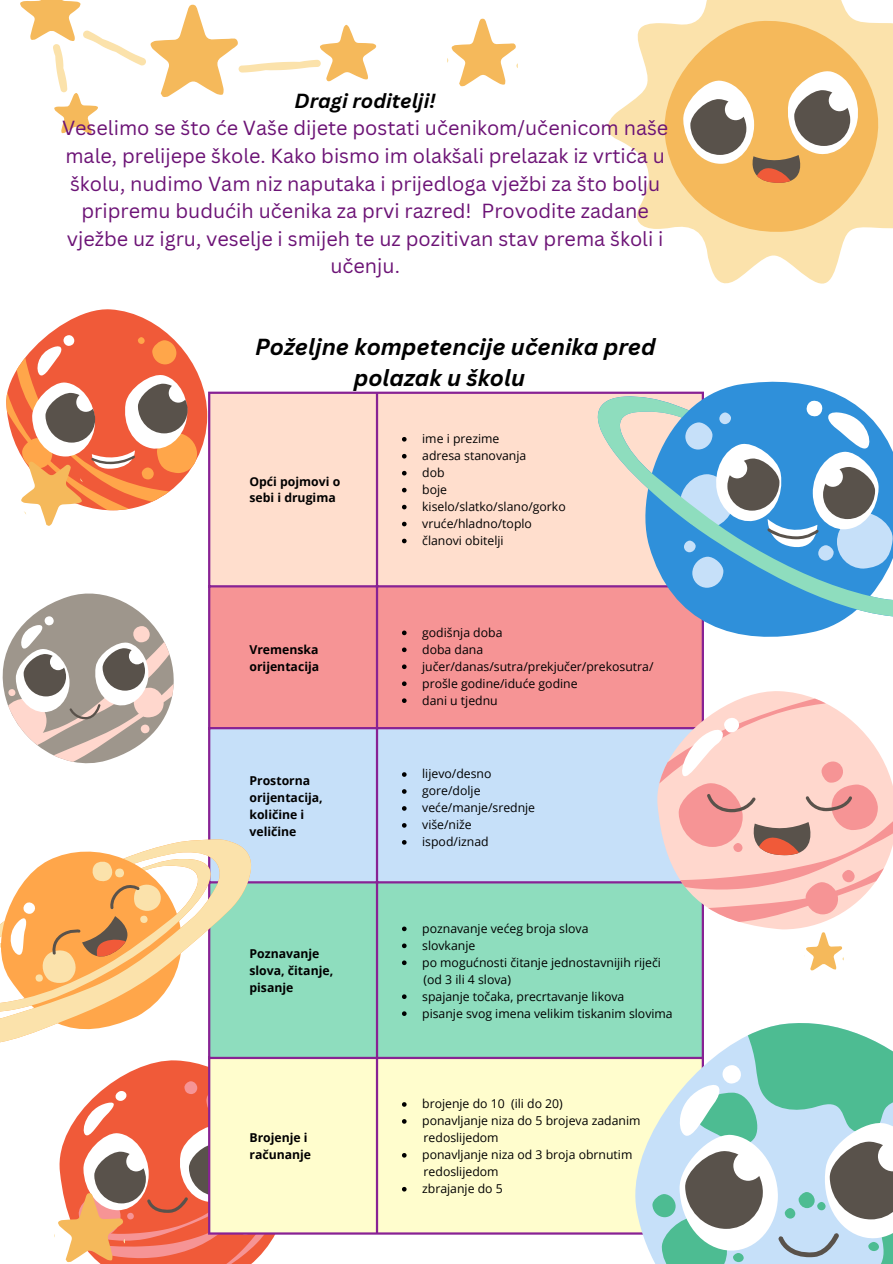
<style>
.page{position:relative;width:893px;height:1264px;background:#fff}
.page>*{position:absolute;margin:0;border:0;box-sizing:border-box;transform-origin:0 0}
.t1{font:italic 700 22.65px/31.5px "Canva Sans";color:#000}
.t2{font:19.8px/27.6px "Canva Sans";color:#6c1376;text-align:center}
.t3{font:italic 700 19.8px "Canva Sans";color:#000}
.t4{font:12.3px "Open Sans";color:#000}
.t5{font:700 12.3px "Open Sans";color:#000}
</style>
<div class="page">
<svg style="left:20px;top:0;width:357px;height:134px"></svg>
<svg style="left:53px;top:30px;width:268px;height:62px"></svg>
<svg style="left:607px;top:0;width:285px;height:284px"></svg>
<svg style="left:658px;top:17px;width:225px;height:219px;background:#f8ce85"></svg>
<svg style="left:682px;top:68px;width:179px;height:115px"></svg>
<svg style="left:2px;top:593px;width:172px;height:157px"></svg>
<svg style="left:804px;top:932px;width:39px;height:39px"></svg>
<svg style="left:54px;top:1134px;width:235px;height:129px"></svg>
<svg style="left:6px;top:309px;width:201px;height:217px"></svg>
<svg style="left:447px;top:18px;width:70px;height:69px"></svg>
<div style="left:210px;top:394px;width:381px;height:191px;background:#ffdecd"></div>
<div style="left:210px;top:587px;width:491px;height:140px;background:#f69495"></div>
<div style="left:210px;top:729px;width:447px;height:152px;background:#c6e0f9"></div>
<div style="left:282px;top:883px;width:419px;height:173px;background:#8eddbe"></div>
<div style="left:210px;top:1059px;width:415px;height:173px;background:#fffdcd"></div>
<svg style="left:402px;top:437px;width:4px;height:4px"></svg>
<svg style="left:402px;top:454px;width:4px;height:4px"></svg>
<svg style="left:402px;top:471px;width:4px;height:4px"></svg>
<svg style="left:402px;top:488px;width:4px;height:4px"></svg>
<svg style="left:402px;top:505px;width:4px;height:4px"></svg>
<svg style="left:402px;top:521px;width:4px;height:5px"></svg>
<svg style="left:402px;top:538px;width:4px;height:5px"></svg>
<svg style="left:402px;top:630px;width:4px;height:5px"></svg>
<svg style="left:402px;top:647px;width:4px;height:5px"></svg>
<svg style="left:402px;top:664px;width:4px;height:5px"></svg>
<svg style="left:402px;top:681px;width:4px;height:5px"></svg>
<svg style="left:402px;top:698px;width:4px;height:5px"></svg>
<svg style="left:402px;top:772px;width:4px;height:4px"></svg>
<svg style="left:402px;top:789px;width:4px;height:4px"></svg>
<svg style="left:402px;top:806px;width:4px;height:4px"></svg>
<svg style="left:402px;top:823px;width:4px;height:4px"></svg>
<svg style="left:402px;top:840px;width:4px;height:4px"></svg>
<svg style="left:402px;top:926px;width:4px;height:5px"></svg>
<svg style="left:402px;top:943px;width:4px;height:5px"></svg>
<svg style="left:402px;top:960px;width:4px;height:5px"></svg>
<svg style="left:402px;top:994px;width:4px;height:5px"></svg>
<svg style="left:402px;top:1011px;width:4px;height:4px"></svg>
<svg style="left:402px;top:1102px;width:4px;height:4px"></svg>
<svg style="left:402px;top:1119px;width:4px;height:4px"></svg>
<svg style="left:402px;top:1152px;width:4px;height:5px"></svg>
<svg style="left:402px;top:1186px;width:4px;height:5px"></svg>
<hr style="left:208px;top:394px;width:2px;height:838px;background:#882294">
<hr style="left:376px;top:394px;width:2px;height:838px;background:#882294">
<hr style="left:701px;top:394px;width:3px;height:838px;background:#882294">
<hr style="left:208px;top:391px;width:496px;height:3px;background:#882294">
<hr style="left:208px;top:585px;width:496px;height:2px;background:#882294">
<hr style="left:208px;top:727px;width:496px;height:2px;background:#882294">
<hr style="left:208px;top:881px;width:496px;height:2px;background:#882294">
<hr style="left:208px;top:1056px;width:496px;height:3px;background:#882294">
<hr style="left:208px;top:1232px;width:496px;height:2px;background:#882294">
<svg style="left:657px;top:689px;width:166px;height:240px"></svg>
<svg style="left:659px;top:698px;width:233px;height:224px;background:#f6ccc6"></svg>
<svg style="left:677px;top:717px;width:62px;height:63px"></svg>
<svg style="left:706px;top:793px;width:146px;height:62px;background:#e3aca4"></svg>
<svg style="left:44px;top:750px;width:238px;height:384px;background:#d0cfc2"></svg>
<svg style="left:0;top:760px;width:269px;height:362px"></svg>
<svg style="left:0;top:838px;width:160px;height:146px"></svg>
<svg style="left:591px;top:381px;width:250px;height:267px"></svg>
<svg style="left:680px;top:619px;width:165px;height:21px"></svg>
<svg style="left:591px;top:396px;width:301px;height:223px;background:#85b1cf"></svg>
<svg style="left:625px;top:1017px;width:27px;height:240px;background:#deeed6"></svg>
<svg style="left:652px;top:1017px;width:240px;height:246px"></svg>
<svg style="left:676px;top:1064px;width:216px;height:193px"></svg>
<p class="t3" style="left:294px;top:86px;width:142px">Dragi roditelji!</p>
<p class="t2" style="left:62px;top:114px;width:607px">Veselimo se što će Vaše dijete postati učenikom/učenicom naše male, prelijepe škole. Kako bismo im olakšali prelazak iz vrtića u školu, nudimo Vam niz naputaka i prijedloga vježbi za što bolju pripremu budućih učenika za prvi razred! Provodite zadane vježbe uz igru, veselje i smijeh te uz pozitivan stav prema školi i učenju.</p>
<p class="t1" style="left:354px;top:330px;width:303px;text-indent:-99px">Poželjne kompetencije učenika pred polazak u školu</p>
<p class="t5" style="left:249px;top:472px;width:92px">Opći pojmovi o</p>
<p class="t5" style="left:249px;top:489px;width:88px">sebi i drugima</p>
<p class="t5" style="left:249px;top:640px;width:71px">Vremenska</p>
<p class="t5" style="left:249px;top:657px;width:71px">orijentacija</p>
<p class="t5" style="left:249px;top:771px;width:62px">Prostorna</p>
<p class="t5" style="left:249px;top:788px;width:75px">orijentacija,</p>
<p class="t5" style="left:249px;top:805px;width:56px">količine i</p>
<p class="t5" style="left:249px;top:822px;width:48px">veličine</p>
<p class="t5" style="left:249px;top:945px;width:71px">Poznavanje</p>
<p class="t5" style="left:249px;top:962px;width:85px">slova, čitanje,</p>
<p class="t5" style="left:249px;top:978px;width:45px">pisanje</p>
<p class="t5" style="left:249px;top:1129px;width:60px">Brojenje i</p>
<p class="t5" style="left:249px;top:1145px;width:63px">računanje</p>
<p class="t4" style="left:422px;top:430px;width:79px">ime i prezime</p>
<p class="t4" style="left:422px;top:447px;width:106px">adresa stanovanja</p>
<p class="t4" style="left:422px;top:464px;width:24px">dob</p>
<h1 class="t4" style="left:422px;top:481px;width:26px">boje</h1>
<p class="t4" style="left:422px;top:498px;width:145px">kiselo/slatko/slano/gorko</p>
<p class="t4" style="left:422px;top:515px;width:111px">vruće/hladno/toplo</p>
<p class="t4" style="left:422px;top:531px;width:83px">članovi obitelji</p>
<p class="t4" style="left:422px;top:623px;width:82px">godišnja doba</p>
<p class="t4" style="left:422px;top:640px;width:62px">doba dana</p>
<p class="t4" style="left:422px;top:657px;width:233px">jučer/danas/sutra/prekjučer/prekosutra/</p>
<p class="t4" style="left:422px;top:674px;width:157px">prošle godine/iduće godine</p>
<p class="t4" style="left:422px;top:691px;width:77px">dani u tjednu</p>
<p class="t4" style="left:422px;top:765px;width:71px">lijevo/desno</p>
<p class="t4" style="left:422px;top:782px;width:60px">gore/dolje</p>
<p class="t4" style="left:422px;top:799px;width:114px">veće/manje/srednje</p>
<p class="t4" style="left:422px;top:816px;width:51px">više/niže</p>
<p class="t4" style="left:422px;top:833px;width:68px">ispod/iznad</p>
<p class="t4" style="left:422px;top:919px;width:168px">poznavanje većeg broja slova</p>
<p class="t4" style="left:422px;top:936px;width:55px">slovkanje</p>
<p class="t4" style="left:422px;top:953px;width:240px">po mogućnosti čitanje jednostavnijih riječi</p>
<p class="t4" style="left:423px;top:970px;width:89px">(od 3 ili 4 slova)</p>
<p class="t4" style="left:422px;top:987px;width:204px">spajanje točaka, precrtavanje likova</p>
<p class="t4" style="left:422px;top:1004px;width:252px">pisanje svog imena velikim tiskanim slovima</p>
<p class="t4" style="left:422px;top:1095px;width:142px">brojenje do 10 (ili do 20)</p>
<p class="t4" style="left:422px;top:1112px;width:220px">ponavljanje niza do 5 brojeva zadanim</p>
<p class="t4" style="left:423px;top:1129px;width:76px">redoslijedom</p>
<p class="t4" style="left:422px;top:1145px;width:212px">ponavljanje niza od 3 broja obrnutim</p>
<p class="t4" style="left:423px;top:1162px;width:76px">redoslijedom</p>
<p class="t4" style="left:422px;top:1179px;width:82px">zbrajanje do 5</p>
</div>
